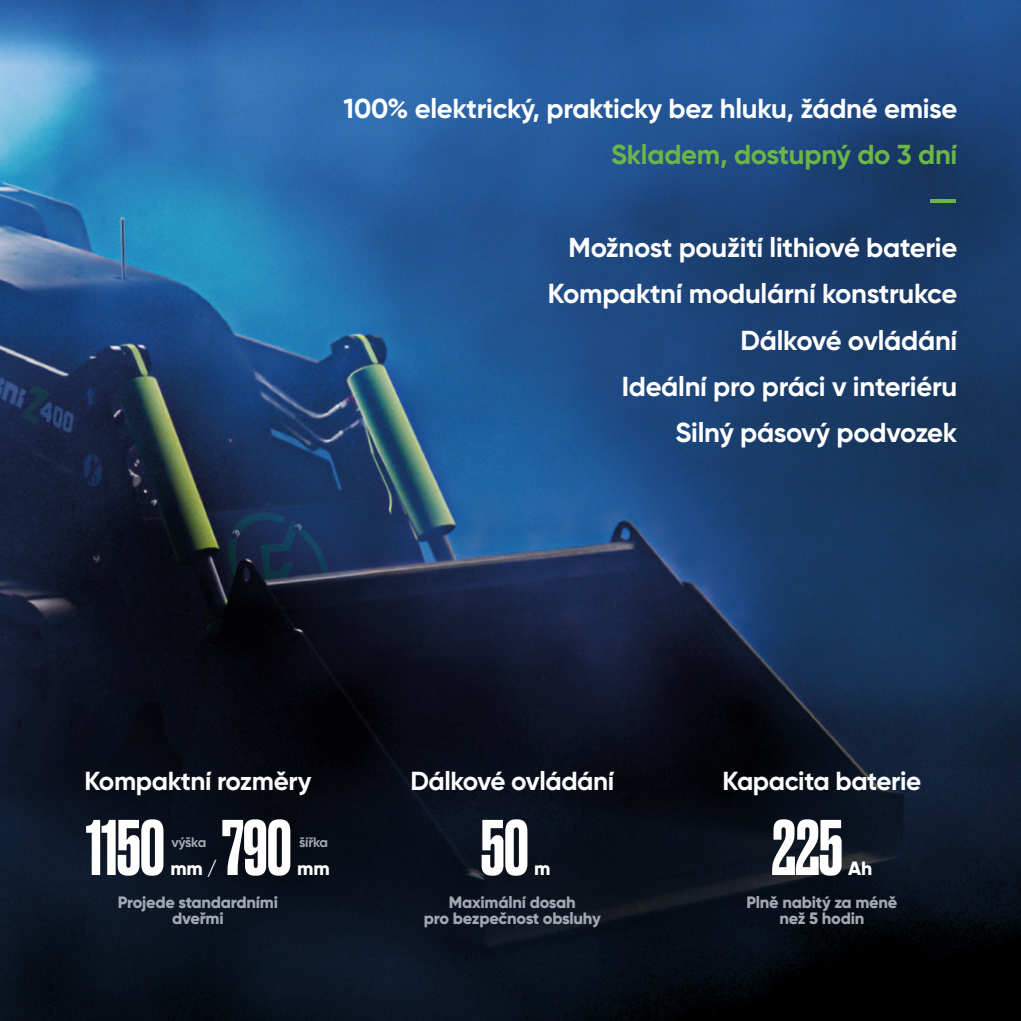
<style>
.page{position:relative;width:1021px;height:1021px;background:#fff}
.page>*{position:absolute;margin:0;border:0;box-sizing:border-box;transform-origin:0 0}
.t1{font:500 74.02px "Druk";letter-spacing:-.015em;color:#fff}
.t2{font:700 27.45px "Gilroy";letter-spacing:-.01em;color:#fff}
.t3{font:700 27.45px "Gilroy";letter-spacing:-.01em;color:#6cb647}
.t4{font:700 26.1px "Gilroy";letter-spacing:-.015em;color:#fff}
.t5{font:800 19.12px "Gilroy";color:#fff}
.t6{font:800 16.43px "Gilroy";letter-spacing:-.015em;color:#a2a8b1}
.t7{font:700 13.72px "Gilroy";letter-spacing:-.02em;color:#a2a8b1}
</style>
<div class="page">
<img style="left:0;top:0;width:1020px;height:1020px">
<hr style="left:930px;top:199px;width:25px;height:3px;background:#6cb647">
<p class="t2" style="left:343px;top:91px;width:615px">100% elektrický, prakticky bez hluku, žádné emise</p>
<p class="t3" style="left:611px;top:137px;width:348px">Skladem, dostupný do 3 dní</p>
<p class="t2" style="left:568px;top:230px;width:390px">Možnost použití lithiové baterie</p>
<p class="t2" style="left:548px;top:276px;width:411px">Kompaktní modulární konstrukce</p>
<p class="t2" style="left:740px;top:323px;width:218px">Dálkové ovládání</p>
<p class="t2" style="left:621px;top:369px;width:337px">Ideální pro práci v interiéru</p>
<p class="t2" style="left:675px;top:415px;width:283px">Silný pásový podvozek</p>
<p class="t4" style="left:84px;top:764px;width:228px">Kompaktní rozměry</p>
<p class="t1" style="left:85px;top:797px;width:81px">1150</p>
<p class="t1" style="left:221px;top:797px;width:72px">790</p>
<p class="t7" style="left:171px;top:833px;width:36px">výška</p>
<p class="t7" style="left:299px;top:833px;width:31px">šířka</p>
<p class="t5" style="left:170px;top:856px;width:48px">mm /</p>
<p class="t5" style="left:297px;top:856px;width:34px">mm</p>
<p class="t6" style="left:118px;top:891px;width:162px">Projede standardními</p>
<p class="t6" style="left:172px;top:908px;width:53px">dveřmi</p>
<p class="t4" style="left:410px;top:764px;width:205px">Dálkové ovládání</p>
<p class="t1" style="left:480px;top:797px;width:50px">50</p>
<p class="t5" style="left:534px;top:856px;width:18px">m</p>
<p class="t6" style="left:449px;top:891px;width:129px">Maximální dosah</p>
<p class="t6" style="left:424px;top:908px;width:178px">pro bezpečnost obsluhy</p>
<p class="t4" style="left:722px;top:764px;width:200px">Kapacita baterie</p>
<p class="t1" style="left:771px;top:797px;width:73px">225</p>
<p class="t5" style="left:848px;top:856px;width:25px">Ah</p>
<p class="t6" style="left:746px;top:891px;width:152px">Plně nabitý za méně</p>
<p class="t6" style="left:779px;top:908px;width:86px">než 5 hodin</p>
</div>
